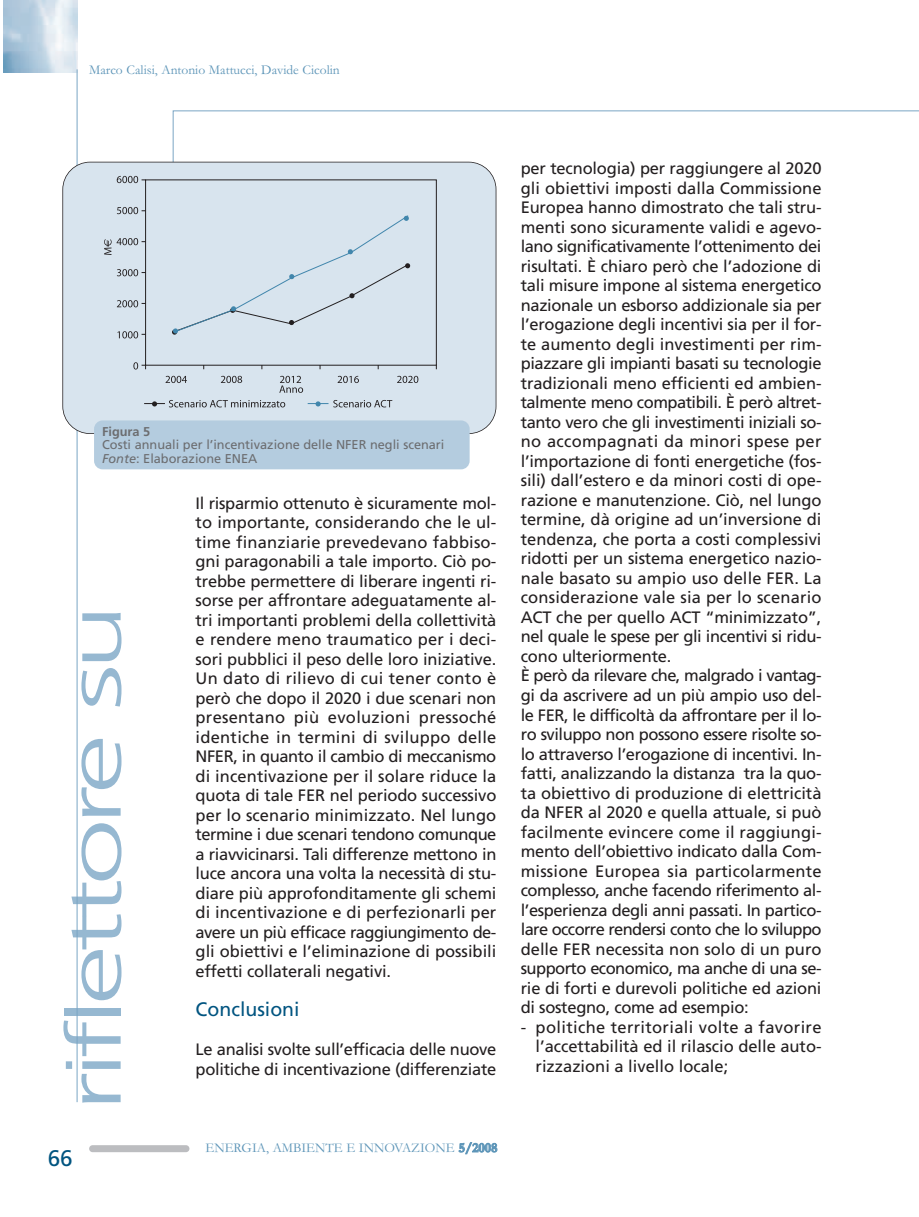
<style>
.page{position:relative;width:919px;height:1217px;background:#fff}
.page>*{position:absolute;margin:0;border:0;box-sizing:border-box;transform-origin:0 0}
.t1{font:300 75px "Frutiger";letter-spacing:-.055em;color:#96b8d1;scale:1.6 1}
.t2{font:22.5px "Frutiger";color:#005480}
.t3{font:19.5px "Frutiger";color:#005480}
.t4{font:16.5px/19.5px "Frutiger";letter-spacing:-.01em;color:#231f20;text-align:justify}
.t5{font:13.5px "Garamond";color:#5d95b8}
.t6{font:12.75px/13.5px "Frutiger";color:#6c6d70}
.t7{font:700 12.75px "Frutiger";color:#6c6d70}
.s1{font-style:italic}
.s2{font-weight:700}
</style>
<div class="page">
<img style="left:4px;top:1px;width:73px;height:72px">
<hr style="left:77px;top:69px;width:1px;height:1032px;background:#7aa5c4">
<svg style="left:173px;top:110px;width:745px;height:297px"></svg>
<div style="left:89px;top:1144px;width:100px;height:7px;background:#bcbdc0;border-radius:3px"></div>
<div style="left:63px;top:162px;width:433px;height:271px;background:#d8e4ee;border-radius:27px"></div>
<svg style="left:165px;top:376px;width:22px;height:7px"></svg>
<div style="left:145px;top:179px;width:292px;height:186px;border:1px solid #231f20"></div>
<svg style="left:307px;top:400px;width:85px;height:7px"></svg>
<svg style="left:144px;top:400px;width:141px;height:7px"></svg>
<svg style="left:172px;top:215px;width:238px;height:119px"></svg>
<svg style="left:117px;top:176px;width:29px;height:7px"></svg>
<svg style="left:117px;top:207px;width:29px;height:7px"></svg>
<svg style="left:104px;top:238px;width:42px;height:17px"></svg>
<svg style="left:117px;top:269px;width:29px;height:7px"></svg>
<svg style="left:117px;top:300px;width:29px;height:7px"></svg>
<svg style="left:117px;top:331px;width:29px;height:7px"></svg>
<svg style="left:221px;top:376px;width:21px;height:7px"></svg>
<svg style="left:279px;top:376px;width:24px;height:17px"></svg>
<svg style="left:133px;top:362px;width:13px;height:7px"></svg>
<svg style="left:337px;top:376px;width:22px;height:7px"></svg>
<svg style="left:397px;top:376px;width:21px;height:7px"></svg>
<div style="left:62px;top:162px;width:434px;height:272px;border:2px solid #231f20;border-radius:28px"></div>
<div style="left:94px;top:420px;width:375px;height:49px;background:#b4ccdf;border-radius:9px"></div>
<p class="t5" style="left:89px;top:65px;width:252px">Marco Calisi, Antonio Mattucci, Davide Cicolin</p>
<p class="t7" style="left:102px;top:426px;width:50px">Figura 5</p>
<p class="t6" style="left:102px;top:439px;width:344px">Costi annuali per l’incentivazione delle NFER negli scenari<br><span class="s1">Fonte</span>: Elaborazione ENEA</p>
<h1 class="t1" style="left:64px;top:1111px;width:319px;rotate:-90deg">riflettore su</h1>
<h2 class="t2" style="left:48px;top:1149px;width:27px">66</h2>
<p class="t4" style="left:195px;top:494px;width:302px">Il risparmio ottenuto è sicuramente mol&shy;to importante, considerando che le ul&shy;time finanziarie prevedevano fabbiso&shy;gni paragonabili a tale importo. Ciò po&shy;trebbe permettere di liberare ingenti ri&shy;sorse per affrontare adeguatamente al&shy;tri importanti problemi della collettività e rendere meno traumatico per i deci&shy;sori pubblici il peso delle loro iniziative.<br>Un dato di rilievo di cui tener conto è però che dopo il 2020 i due scenari non presentano più evoluzioni pressoché identiche in termini di sviluppo delle NFER, in quanto il cambio di meccanismo di incentivazione per il solare riduce la quota di tale FER nel periodo successivo per lo scenario minimizzato. Nel lungo termine i due scenari tendono comunque a riavvicinarsi. Tali differenze mettono in luce ancora una volta la necessità di stu&shy;diare più approfonditamente gli schemi di incentivazione e di perfezionarli per avere un più efficace raggiungimento de&shy;gli obiettivi e l’eliminazione di possibili effetti collaterali negativi.</p>
<p class="t3" style="left:195px;top:1001px;width:105px">Conclusioni</p>
<p class="t4" style="left:195px;top:1040px;width:302px">Le analisi svolte sull’efficacia delle nuove politiche di incentivazione (differenziate</p>
<p class="t5" style="left:205px;top:1142px;width:293px">ENERGIA, AMBIENTE E INNOVAZIONE <span class="s2">5/2008</span></p>
<p class="t4" style="left:520px;top:160px;width:302px;text-align:left">per tecnologia) per raggiungere al 2020 gli obiettivi imposti dalla Commissione Europea hanno dimostrato che tali stru&shy;menti sono sicuramente validi e agevo&shy;lano significativamente l’ottenimento dei risultati. È chiaro però che l’adozione di tali misure impone al sistema energetico nazionale un esborso addizionale sia per l’erogazione degli incentivi sia per il for&shy;te aumento degli investimenti per rim&shy;piazzare gli impianti basati su tecnologie tradizionali meno efficienti ed ambien&shy;talmente meno compatibili. È però altret&shy;tanto vero che gli investimenti iniziali so&shy;no accompagnati da minori spese per l’importazione di fonti energetiche (fos&shy;sili) dall’estero e da minori costi di ope&shy;razione e manutenzione. Ciò, nel lungo termine, dà origine ad un’inversione di tendenza, che porta a costi complessivi ridotti per un sistema energetico nazio&shy;nale basato su ampio uso delle FER. La considerazione vale sia per lo scenario ACT che per quello ACT “minimizzato”, nel quale le spese per gli incentivi si ridu&shy;cono ulteriormente.<br>È però da rilevare che, malgrado i vantag&shy;gi da ascrivere ad un più ampio uso del&shy;le FER, le difficoltà da affrontare per il lo&shy;ro sviluppo non possono essere risolte so&shy;lo attraverso l’erogazione di incentivi. In&shy;fatti, analizzando la distanza tra la quo&shy;ta obiettivo di produzione di elettricità da NFER al 2020 e quella attuale, si può facilmente evincere come il raggiungi&shy;mento dell’obiettivo indicato dalla Com&shy;missione Europea sia particolarmente complesso, anche facendo riferimento al&shy;l’esperienza degli anni passati. In partico&shy;lare occorre rendersi conto che lo sviluppo delle FER necessita non solo di un puro supporto economico, ma anche di una se&shy;rie di forti e durevoli politiche ed azioni di sostegno, come ad esempio:</p>
<p class="t4" style="left:535px;top:1018px;width:287px;text-indent:-15px">- politiche territoriali volte a favorire l’accettabilità ed il rilascio delle auto&shy;rizzazioni a livello locale;</p>
</div>
